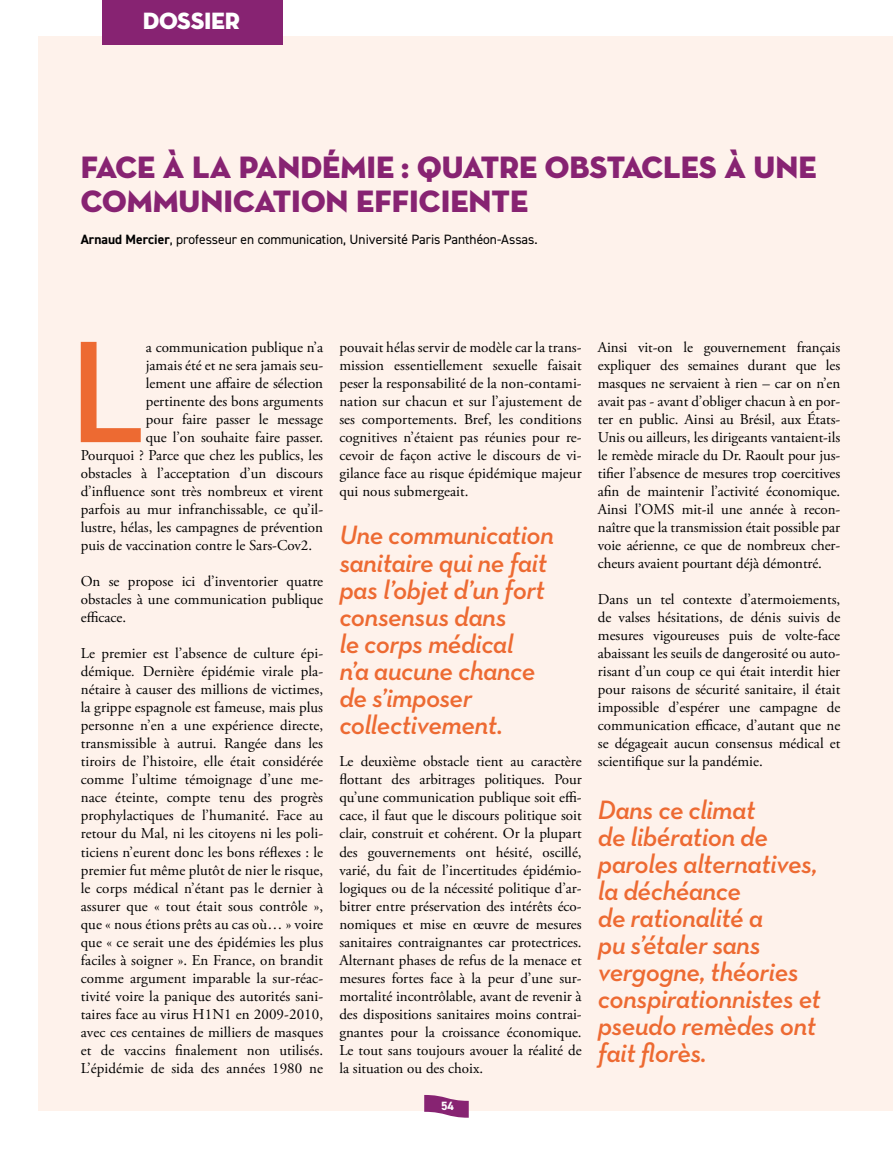
<style>
.page{position:relative;width:893px;height:1149px;background:#fff}
.page>*{position:absolute;margin:0;border:0;box-sizing:border-box;transform-origin:0 0}
.t1{font:700 147.3px "Neutra Disp";color:#ed6a32}
.t2{font:31.5px/33px "Neutra Disp Titling";color:#872372}
.t3{font:italic 600 27px/27px "Neutra Text";letter-spacing:-.02em;color:#ed6a32}
.t4{font:24px "Neutra Disp Titling";letter-spacing:-.01em;color:#fff}
.t5{font:15px/18px "Adobe Garamond Pro";color:#000;text-align:justify}
.t6{font:13.5px "DIN2014";color:#000}
.t7{font:700 12px "DIN2014";color:#fff}
.s1{font-weight:700}
.s2{font-style:italic}
</style>
<div class="page">
<div style="left:38px;top:36px;width:855px;height:1074px;background:#fef2eb"></div>
<svg style="left:424px;top:1095px;width:45px;height:22px"></svg>
<div style="left:102px;top:0;width:180px;height:45px;background:#872372"></div>
<h3 class="t4" style="left:143px;top:6px;width:99px">DOSSIER</h3>
<h2 class="t2" style="left:81px;top:151px;width:737px">FACE À LA PANDÉMIE : QUATRE OBSTACLES À UNE<br>COMMUNICATION EFFICIENTE</h2>
<p class="t6" style="left:81px;top:231px;width:458px"><span class="s1">Arnaud Mercier</span>, professeur en communication, Université Paris Panthéon-Assas.</p>
<h1 class="t1" style="left:70px;top:310px;width:77px">L</h1>
<p class="t5" style="left:146px;top:339px;width:179px">a communication publique n’a</p>
<p class="t5" style="left:146px;top:357px;width:179px">jamais été et ne sera jamais seu-</p>
<p class="t5" style="left:146px;top:375px;width:179px">lement une affaire de sélection</p>
<p class="t5" style="left:146px;top:393px;width:179px">pertinente des bons arguments</p>
<p class="t5" style="left:146px;top:411px;width:179px">pour faire passer le message</p>
<p class="t5" style="left:146px;top:429px;width:179px">que l’on souhaite faire passer.</p>
<p class="t5" style="left:81px;top:447px;width:244px">Pourquoi ? Parce que chez les publics, les</p>
<p class="t5" style="left:81px;top:465px;width:244px">obstacles à l’acceptation d’un discours</p>
<p class="t5" style="left:81px;top:483px;width:244px">d’influence sont très nombreux et virent</p>
<p class="t5" style="left:81px;top:501px;width:244px">parfois au mur infranchissable, ce qu’il-</p>
<p class="t5" style="left:81px;top:519px;width:244px">lustre, hélas, les campagnes de prévention</p>
<p class="t5" style="left:81px;top:537px;width:233px">puis de vaccination contre le Sars-Cov2.</p>
<p class="t5" style="left:81px;top:573px;width:244px">On se propose ici d’inventorier quatre obstacles à une communication publique efficace.</p>
<p class="t5" style="left:81px;top:645px;width:244px">Le premier est l’absence de culture épi&shy;démique<span class="s2">.</span> Dernière épidémie virale pla&shy;nétaire à causer des millions de victimes, la grippe espagnole est fameuse, mais plus personne n’en a une expérience directe, transmissible à autrui. Rangée dans les tiroirs de l’histoire, elle était considérée comme l’ultime témoignage d’une me&shy;nace éteinte, compte tenu des progrès prophylactiques de l’humanité. Face au retour du Mal, ni les citoyens ni les poli&shy;ticiens n’eurent donc les bons réflexes : le premier fut même plutôt de nier le risque, le corps médical n’étant pas le dernier à assurer que « tout était sous contrôle », que « nous étions prêts au cas où… » voire que « ce serait une des épidémies les plus faciles à soigner ». En France, on brandit comme argument imparable la sur-réac&shy;tivité voire la panique des autorités sani&shy;taires face au virus H1N1 en 2009-2010, avec ces centaines de milliers de masques et de vaccins finalement non utilisés.<br>L’épidémie de sida des années 1980 ne</p>
<p class="t5" style="left:339px;top:339px;width:244px">pouvait hélas servir de modèle car la trans&shy;mission essentiellement sexuelle faisait peser la responsabilité de la non-contami&shy;nation sur chacun et sur l’ajustement de ses comportements. Bref, les conditions cognitives n’étaient pas réunies pour re&shy;cevoir de façon active le discours de vi&shy;gilance face au risque épidémique majeur qui nous submergeait.</p>
<h3 class="t3" style="left:339px;top:521px;width:216px">Une communication sanitaire qui ne fait pas l’objet d’un fort consensus dans<br>le corps médical<br>n’a aucune chance de s’imposer collectivement.</h3>
<p class="t5" style="left:339px;top:753px;width:244px">Le deuxième obstacle tient au caractère flottant des arbitrages politiques. Pour qu’une communication publique soit effi&shy;cace, il faut que le discours politique soit clair, construit et cohérent. Or la plupart des gouvernements ont hésité, oscillé, varié, du fait de l’incertitudes épidémio&shy;logiques ou de la nécessité politique d’ar&shy;bitrer entre préservation des intérêts éco&shy;nomiques et mise en œuvre de mesures sanitaires contraignantes car protectrices.<br>Alternant phases de refus de la menace et mesures fortes face à la peur d’une sur&shy;mortalité incontrôlable, avant de revenir à des dispositions sanitaires moins contrai&shy;gnantes pour la croissance économique.<br>Le tout sans toujours avouer la réalité de la situation ou des choix.</p>
<p class="t7" style="left:441px;top:1097px;width:14px">54</p>
<p class="t5" style="left:598px;top:339px;width:244px">Ainsi vit-on le gouvernement français expliquer des semaines durant que les masques ne servaient à rien – car on n’en avait pas - avant d’obliger chacun à en por&shy;ter en public. Ainsi au Brésil, aux États-Unis ou ailleurs, les dirigeants vantaient-ils le remède miracle du Dr. Raoult pour jus&shy;tifier l’absence de mesures trop coercitives afin de maintenir l’activité économique.<br>Ainsi l’OMS mit-il une année à recon&shy;naître que la transmission était possible par voie aérienne, ce que de nombreux cher&shy;cheurs avaient pourtant déjà démontré.</p>
<p class="t5" style="left:598px;top:591px;width:244px">Dans un tel contexte d’atermoiements, de valses hésitations, de dénis suivis de mesures vigoureuses puis de volte-face abaissant les seuils de dangerosité ou auto&shy;risant d’un coup ce qui était interdit hier pour raisons de sécurité sanitaire, il était impossible d’espérer une campagne de communication efficace, d’autant que ne se dégageait aucun consensus médical et scientifique sur la pandémie.</p>
<h3 class="t3" style="left:598px;top:795px;width:224px">Dans ce climat<br>de libération de paroles alternatives, la déchéance<br>de rationalité a<br>pu s’étaler sans vergogne, théories conspirationnistes et pseudo remèdes ont fait florès.</h3>
</div>
